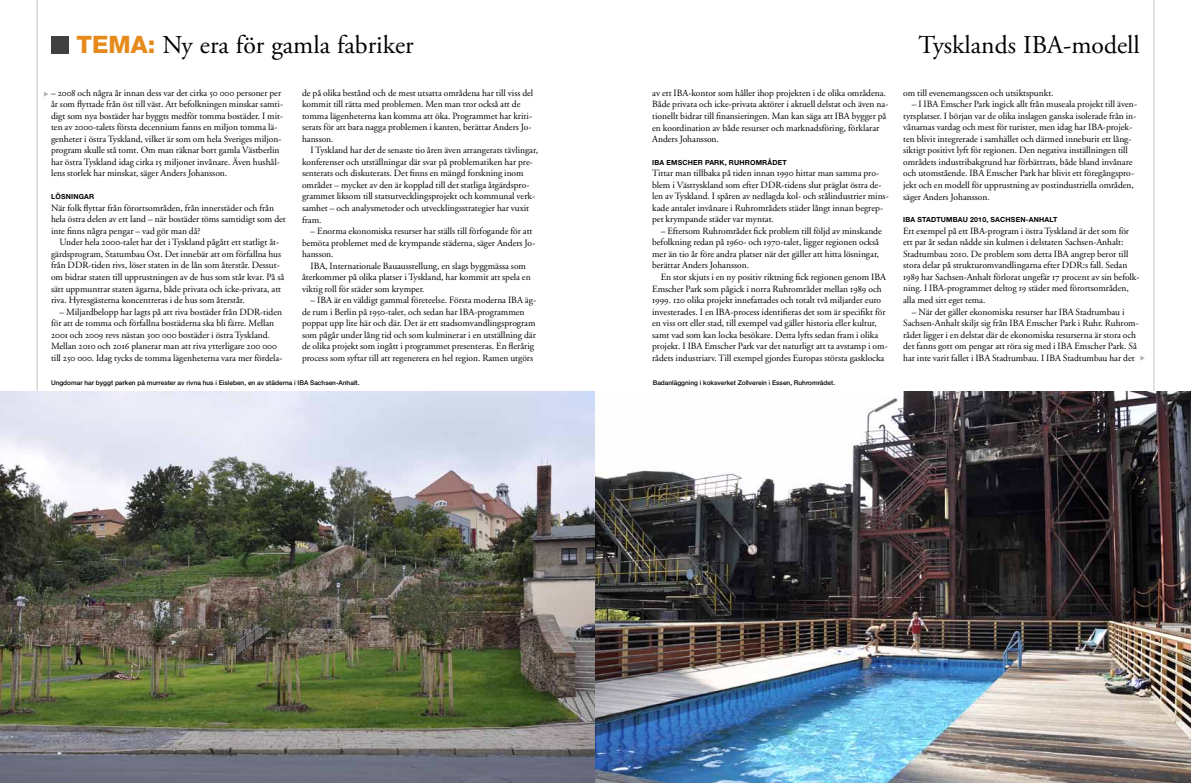
<style>
.page{position:relative;width:1191px;height:783px;background:#fff}
.page>*{position:absolute;margin:0;border:0;box-sizing:border-box;transform-origin:0 0}
.t1{font:25.6px "Adobe Garamond Pro";color:#000}
.t2{font:9.5px/11.5px "Adobe Garamond";letter-spacing:-.005em;color:#000}
.t3{font:700 7px "Helvetica Neue";letter-spacing:.025em;color:#000}
.t4{font:500 6.5px "Helvetica Neue";color:#000}
.s1{font-family:"Helvetica Neue";font-weight:800;font-size:24px;color:#e68a1b}
.s2{font-family:"Adobe Garamond Regular SC"}
</style>
<div class="page">
<hr style="left:1153px;top:0;width:1px;height:728px;background:#c7c3c0">
<hr style="left:37px;top:0;width:1px;height:728px;background:#c7c3c0">
<img style="left:0;top:391px;width:1191px;height:391px">
<div style="left:51px;top:36px;width:17px;height:17px;background:#404040"></div>
<h1 class="t1" style="left:77px;top:30px;width:339px"><span class="s1">TEMA:</span> Ny era för gamla fabriker</h1>
<p class="t2" style="left:51px;top:87px;width:234px">– <span class="s2">2008</span> och några år innan dess var det cirka <span class="s2">50 000</span> personer per år som flyttade från öst till väst. Att befolkningen minskar samti&shy;digt som nya bostäder har byggts medför tomma bostäder. I mit&shy;ten av <span class="s2">2000</span>-talets första decennium fanns en miljon tomma lä&shy;genheter i östra Tyskland, vilket är som om hela Sveriges miljon&shy;program skulle stå tomt. Om man räknar bort gamla Västberlin har östra Tyskland idag cirka <span class="s2">15</span> miljoner invånare. Även hushål&shy;lens storlek har minskat, säger Anders Johansson.</p>
<p class="t3" style="left:51px;top:192px;width:40px">LÖSNINGAR</p>
<p class="t2" style="left:51px;top:202px;width:236px">När folk flyttar från förortsområden, från innerstäder och från hela östra delen av ett land – när bostäder töms samtidigt som det inte finns några pengar – vad gör man då?</p>
<p class="t2" style="left:51px;top:237px;width:235px;text-indent:9px">Under hela <span class="s2">2000</span>-talet har det i Tyskland pågått ett statligt åt&shy;gärdsprogram, Statumbau Ost. Det innebär att om förfallna hus från DDR-tiden rivs, löser staten in de lån som återstår. Dessut&shy;om bidrar staten till upprustningen av de hus som står kvar. På så sätt uppmuntrar staten ägarna, både privata och icke-privata, att riva. Hyresgästerna koncentreras i de hus som återstår.</p>
<p class="t2" style="left:51px;top:306px;width:233px;text-indent:9px">– Miljardbelopp har lagts på att riva bostäder från DDR-tiden för att de tomma och förfallna bostäderna ska bli färre. Mellan <span class="s2">2001</span> och <span class="s2">2009</span> revs nästan <span class="s2">300 000</span> bostäder i östra Tyskland.<br>Mellan <span class="s2">2010</span> och <span class="s2">2016</span> planerar man att riva ytterligare <span class="s2">200 000 </span>till <span class="s2">250 000</span>. Idag tycks de tomma lägenheterna vara mer fördela-</p>
<p class="t2" style="left:302px;top:87px;width:233px">de på olika bestånd och de mest utsatta områdena har till viss del kommit till rätta med problemen. Men man tror också att de tomma lägenheterna kan komma att öka. Programmet har kriti&shy;serats för att bara nagga problemen i kanten, berättar Anders Jo&shy;hansson.</p>
<p class="t2" style="left:302px;top:145px;width:237px;text-indent:9px">I Tyskland har det de senaste tio åren även arrangerats tävlingar, konferenser och utställningar där svar på problematiken har pre&shy;senterats och diskuterats. Det finns en mängd forskning inom området – mycket av den är kopplad till det statliga åtgärdspro&shy;grammet liksom till statsutvecklingsprojekt och kommunal verk&shy;samhet – och analysmetoder och utvecklingsstrategier har vuxit fram.</p>
<p class="t2" style="left:302px;top:225px;width:235px;text-indent:9px">– Enorma ekonomiska resurser har ställs till förfogande för att bemöta problemet med de krympande städerna, säger Anders Jo&shy;hansson.</p>
<p class="t2" style="left:302px;top:260px;width:230px;text-indent:9px">IBA, Internationale Bauausstellung, en slags byggmässa som återkommer på olika platser i Tyskland, har kommit att spela en viktig roll för städer som krymper.</p>
<p class="t2" style="left:302px;top:294px;width:236px;text-indent:9px">– IBA är en väldigt gammal företeelse. Första moderna IBA äg&shy;de rum i Berlin på <span class="s2">1950</span>-talet, och sedan har IBA-programmen poppat upp lite här och där. Det är ett stadsomvandlingsprogram som pågår under lång tid och som kulminerar i en utställning där de olika projekt som ingått i programmet presenteras. En flerårig process som syftar till att regenerera en hel region. Ramen utgörs</p>
<p class="t2" style="left:652px;top:87px;width:238px">av ett IBA-kontor som håller ihop projekten i de olika områdena.<br>Både privata och icke-privata aktörer i aktuell delstat och även na&shy;tionellt bidrar till finansieringen. Man kan säga att IBA bygger på en koordination av både resurser och marknadsföring, förklarar Anders Johansson.</p>
<p class="t3" style="left:652px;top:158px;width:59px">IBA EMSCHER PAR</p>
<p class="t3" style="left:719px;top:158px;width:67px">K, RUHROMRÅDET</p>
<p class="t2" style="left:652px;top:168px;width:238px">Tittar man tillbaka på tiden innan <span class="s2">1990</span> hittar man samma pro&shy;blem i Västtyskland som efter DDR-tidens slut präglat östra de&shy;len av Tyskland. I spåren av nedlagda kol- och stålindustrier mins&shy;kade antalet invånare i Ruhrområdets städer långt innan begrep&shy;pet krympande städer var myntat.</p>
<p class="t2" style="left:652px;top:225px;width:231px;text-indent:9px">– Eftersom Ruhrområdet fick problem till följd av minskande befolkning redan på <span class="s2">1960</span>- och <span class="s2">1970</span>-talet, ligger regionen också mer än tio år före andra platser när det gäller att hitta lösningar, berättar Anders Johansson.</p>
<p class="t2" style="left:652px;top:271px;width:237px;text-indent:9px">En stor skjuts i en ny positiv riktning fick regionen genom IBA Emscher Park som pågick i norra Ruhrområdet mellan <span class="s2">1989</span> och <span class="s2">1999</span>. <span class="s2">120</span> olika projekt innefattades och totalt två miljarder euro investerades. I en IBA-process identifieras det som är specifikt för en viss ort eller stad, till exempel vad gäller historia eller kultur, samt vad som kan locka besökare. Detta lyfts sedan fram i olika projekt. I IBA Emscher Park var det naturligt att ta avstamp i om&shy;rådets industriarv. Till exempel gjordes Europas största gasklocka</p>
<p class="t4" style="left:51px;top:379px;width:310px">Ungdomar har byggt parken på murrester av rivna hus i Eisleben, en av städerna i IBA Sachsen-Anhalt.</p>
<p class="t4" style="left:653px;top:379px;width:184px">Badanläggning i koksverket Zollverein i Essen, Ruhrområdet.</p>
<h1 class="t1" style="left:918px;top:30px;width:223px">Tysklands IBA-modell</h1>
<p class="t2" style="left:903px;top:87px;width:152px">om till evenemangsscen och utsiktspunkt.</p>
<p class="t2" style="left:903px;top:99px;width:235px;text-indent:9px">– I IBA Emscher Park ingick allt från museala projekt till även&shy;tyrsplatser. I början var de olika inslagen ganska isolerade från in&shy;vånarnas vardag och mest för turister, men idag har IBA-projek&shy;ten blivit integrerade i samhället och därmed inneburit ett lång&shy;siktigt positivt lyft för regionen. Den negativa inställningen till områdets industribakgrund har förbättrats, både bland invånare och utomstående. IBA Emscher Park har blivit ett föregångspro&shy;jekt och en modell för upprustning av postindustriella områden, säger Anders Johansson.</p>
<p class="t3" style="left:903px;top:215px;width:20px">IBA STA</p>
<p class="t3" style="left:931px;top:215px;width:126px">DTUMBAU 2010, SACHSEN-ANHALT</p>
<p class="t2" style="left:903px;top:225px;width:238px">Ett exempel på ett IBA-program i östra Tyskland är det som för ett par år sedan nådde sin kulmen i delstaten Sachsen-Anhalt:<br>Stadtumbau <span class="s2">2010</span>. De problem som detta IBA angrep beror till stora delar på strukturomvandlingarna efter DDR:s fall. Sedan <span class="s2">1989</span> har Sachsen-Anhalt förlorat ungefär <span class="s2">17</span> procent av sin befolk&shy;ning. I IBA-programmet deltog <span class="s2">19</span> städer med förortsområden, alla med sitt eget tema.</p>
<p class="t2" style="left:903px;top:306px;width:237px;text-indent:9px">– När det gäller ekonomiska resurser har IBA Stadtumbau i Sachsen-Anhalt skiljt sig från IBA Emscher Park i Ruhr. Ruhrom&shy;rådet ligger i en delstat där de ekonomiska resurserna är stora och det fanns gott om pengar att röra sig med i IBA Emscher Park. Så har inte varit fallet i IBA Stadtumbau. I IBA Stadtumbau har det</p>
</div>
